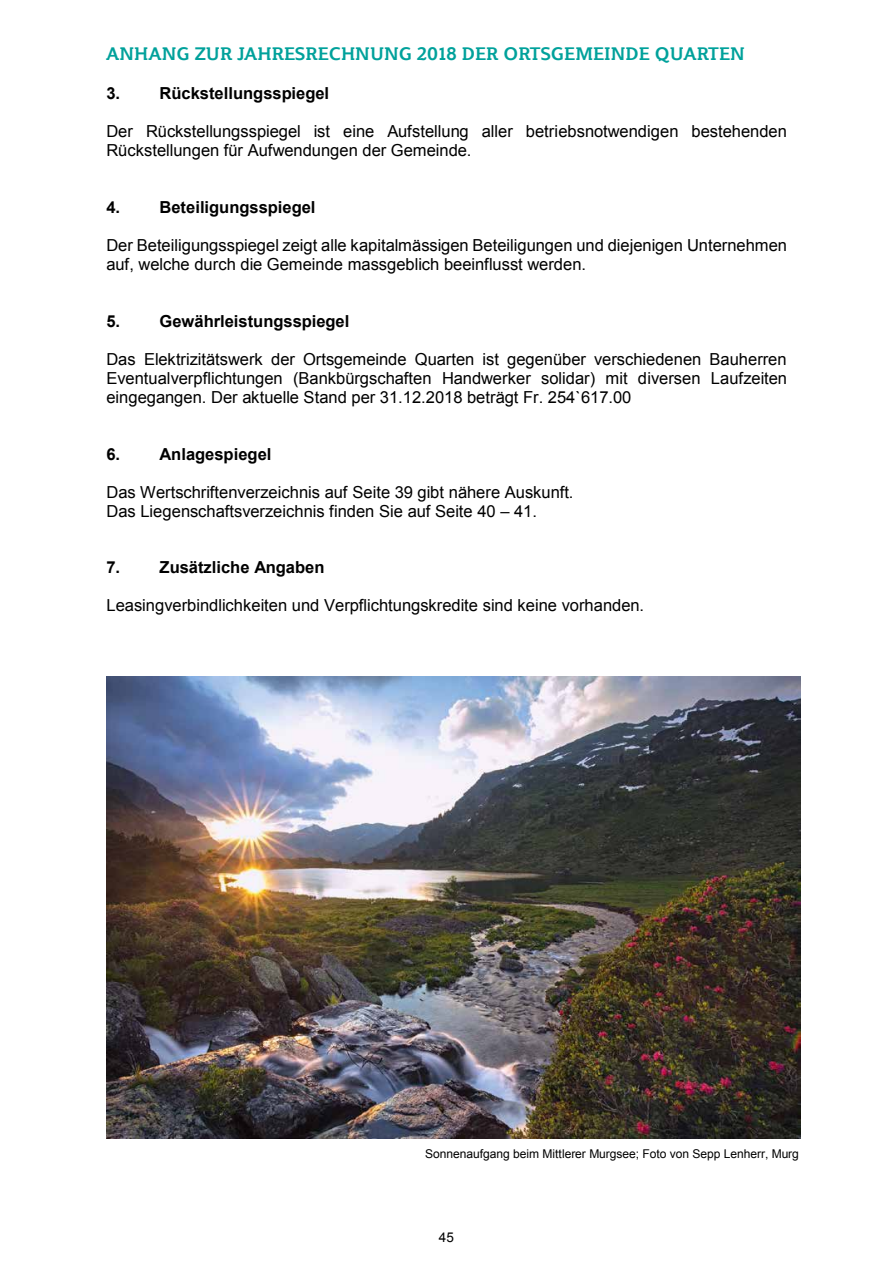
<style>
.page{position:relative;width:893px;height:1263px;background:#fff}
.page>*{position:absolute;margin:0;border:0;box-sizing:border-box;transform-origin:0 0}
.t1{font:700 18px "Plume";color:#00a19b}
.t2{font:700 18px "Plume";color:#099}
.t3{font:16.5px/18.9px "Arial";color:#000}
.t4{font:700 16.5px "Arial";color:#000}
.t5{font:13.5px "Arial";color:#000}
.t6{font:12px "Arial";letter-spacing:-.005em;color:#000}
</style>
<div class="page">
<img style="left:106px;top:676px;width:694px;height:463px">
<p class="t1" style="left:106px;top:42px;width:640px">ANHANG ZUR JAHRESRECHNUNG 2018 DER ORTSGEMEINDE QUARTEN</p>
<p class="t2" style="left:356px;top:43px;width:380px">UNG 2018 DER ORTSGEMEINDE QUARTEN</p>
<p class="t4" style="left:106px;top:82px;width:224px">3. Rückstellungsspiegel</p>
<p class="t3" style="left:106px;top:122px;width:682px">Der Rückstellungsspiegel ist eine Aufstellung aller betriebsnotwendigen bestehenden<br>Rückstellungen für Aufwendungen der Gemeinde.</p>
<p class="t4" style="left:106px;top:196px;width:211px">4. Beteiligungsspiegel</p>
<p class="t3" style="left:106px;top:236px;width:682px">Der Beteiligungsspiegel zeigt alle kapitalmässigen Beteiligungen und diejenigen Unternehmen auf, welche durch die Gemeinde massgeblich beeinflusst werden.</p>
<p class="t4" style="left:106px;top:310px;width:244px">5. Gewährleistungsspiegel</p>
<p class="t3" style="left:106px;top:350px;width:682px;text-align:justify">Das Elektrizitätswerk der Ortsgemeinde Quarten ist gegenüber verschiedenen Bauherren Eventualverpflichtungen (Bankbürgschaften Handwerker solidar) mit diversen Laufzeiten eingegangen. Der aktuelle Stand per 31.12.2018 beträgt Fr. 254`617.00</p>
<p class="t4" style="left:106px;top:443px;width:166px">6. Anlagespiegel</p>
<p class="t3" style="left:106px;top:483px;width:469px">Das Wertschriftenverzeichnis auf Seite 39 gibt nähere Auskunft.<br>Das Liegenschaftsverzeichnis finden Sie auf Seite 40 – 41.</p>
<p class="t4" style="left:106px;top:557px;width:219px">7. Zusätzliche Angaben</p>
<p class="t3" style="left:106px;top:596px;width:539px">Leasingverbindlichkeiten und Verpflichtungskredite sind keine vorhanden.</p>
<p class="t6" style="left:425px;top:1145px;width:375px">Sonnenaufgang beim Mittlerer Murgsee; Foto von Sepp Lenherr, Murg</p>
<p class="t5" style="left:439px;top:1228px;width:17px">45</p>
</div>
